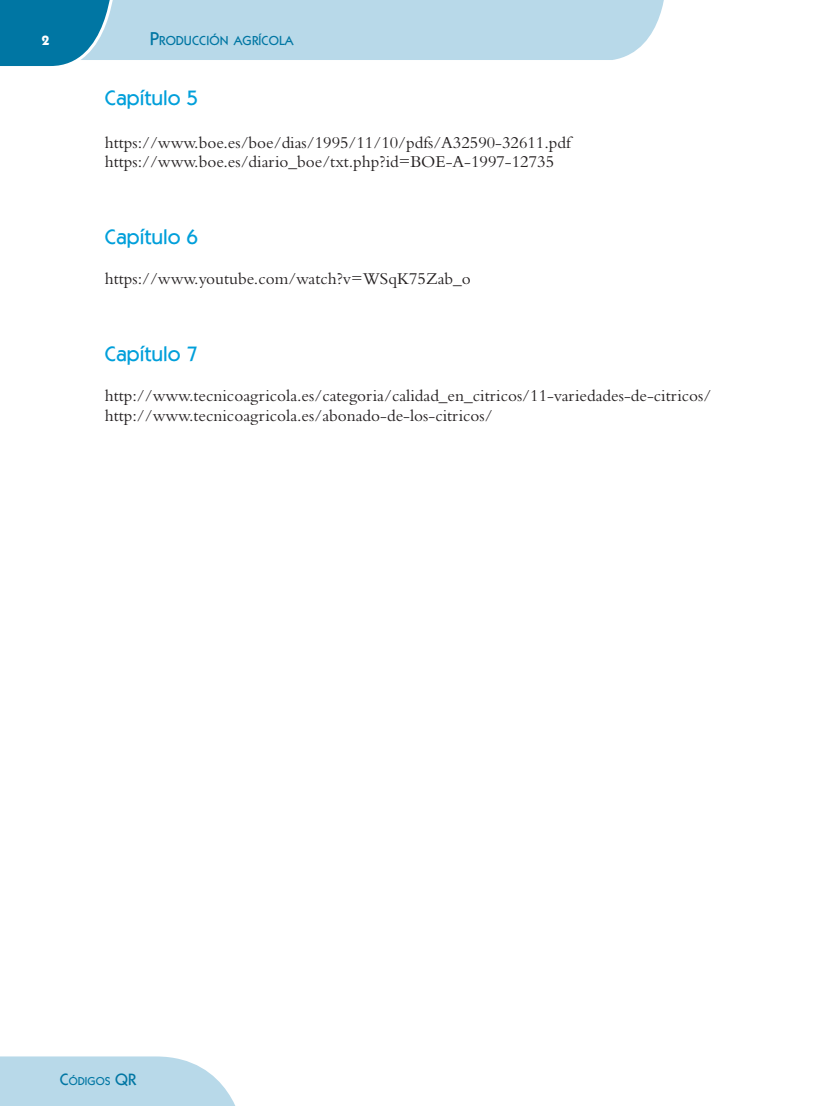
<style>
.page{position:relative;width:830px;height:1106px;background:#fff}
.page>*{position:absolute;margin:0;border:0;box-sizing:border-box;transform-origin:0 0}
.t1{font:500 21px "ITC Kabel Std";color:#009fda}
.t2{font:17.25px/19.5px "Bembo Std";color:#231f20}
.t3{font:700 13.5px "ITC Kabel Std";color:#fff}
.t4{font:500 13.2px "ITC Kabel Std";color:#0076a3}
.t5{font:500 11.55px "ITC Kabel Std";color:#0076a3}
.s1{font-size:18.75px}
.s2{font-size:16.5px}
</style>
<div class="page">
<div style="left:117px;top:0;width:547px;height:60px;background:#b8d9e9"></div>
<svg style="left:0;top:0;width:117px;height:66px;background:#278bb1"></svg>
<svg style="left:0;top:1056px;width:236px;height:50px;background:#bfdceb"></svg>
<p class="t3" style="left:42px;top:32px;width:9px">2</p>
<p class="t4" style="left:150px;top:33px;width:145px"><span class="s1">P</span>RODUCCIÓN AGRÍCOLA</p>
<p class="t1" style="left:105px;top:86px;width:95px">Capítulo 5</p>
<p class="t2" style="left:105px;top:132px;width:467px">https://www.boe.es/boe/dias/1995/11/10/pdfs/A32590-32611.pdf https://www.boe.es/diario_boe/txt.php?id=BOE-A-1997-12735</p>
<p class="t1" style="left:105px;top:224px;width:95px">Capítulo 6</p>
<p class="t2" style="left:105px;top:269px;width:367px">https://www.youtube.com/watch?v=WSqK75Zab_o</p>
<p class="t1" style="left:105px;top:341px;width:95px">Capítulo 7</p>
<p class="t2" style="left:105px;top:386px;width:607px">http://www.tecnicoagricola.es/categoria/calidad_en_citricos/11-variedades-de-citricos/ http://www.tecnicoagricola.es/abonado-de-los-citricos/</p>
<p class="t5" style="left:60px;top:1074px;width:77px"><span class="s2">C</span>ÓDIGOS <span class="s2">QR</span></p>
</div>
